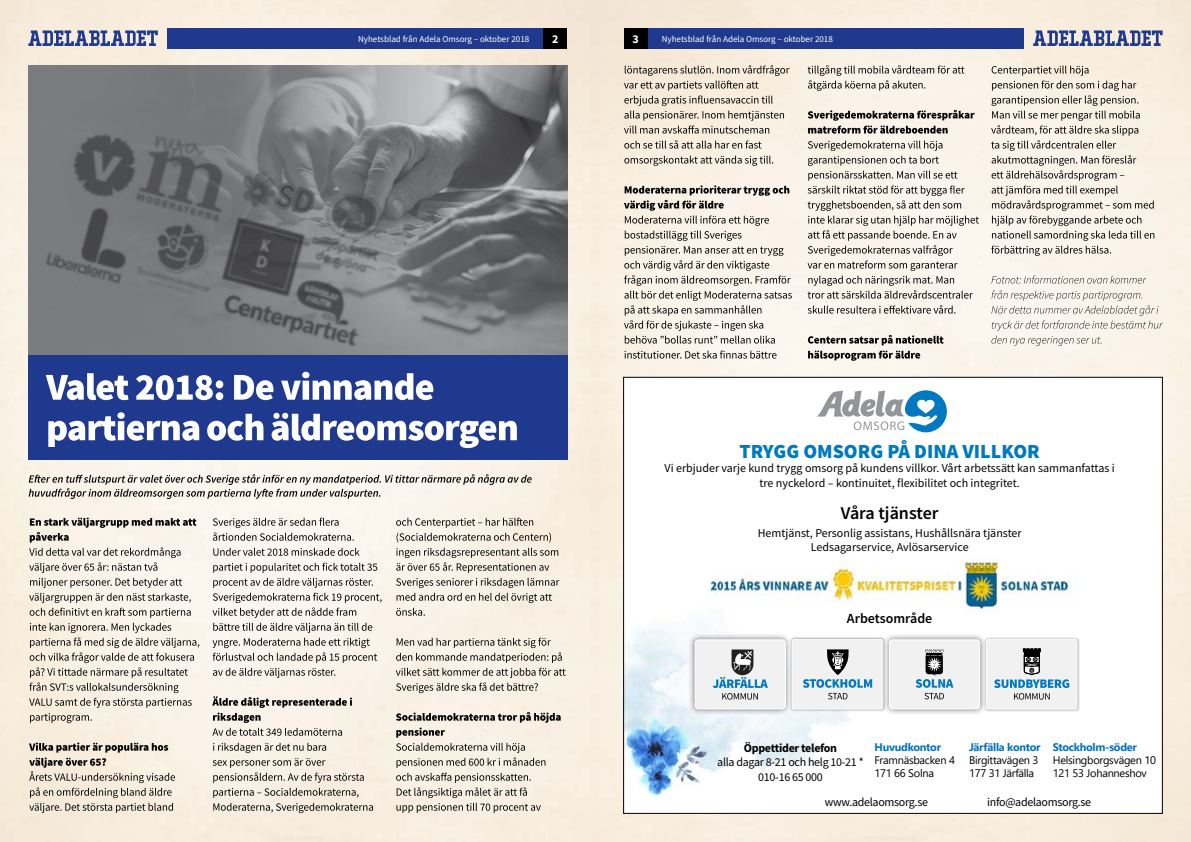
<style>
.page{position:relative;width:1191px;height:842px;background:#fff}
.page>*{position:absolute;margin:0;border:0;box-sizing:border-box;transform-origin:0 0}
.t1{font:900 20px "Source Sans Pro";color:#0079c1}
.t2{font:600 18px "Source Sans Pro";color:#000}
.t3{font:600 14px "Source Sans Pro";color:#000}
.t4{font:12px/14.4px "Source Sans Pro";color:#000;text-align:center}
.t5{font:12px/14.4px "Source Sans Pro";letter-spacing:-.025em;color:#000;text-align:center}
.t6{font:700 12px "Source Sans Pro";letter-spacing:-.025em;color:#000}
.t7{font:700 12px "Source Sans Pro";color:#fff}
.t8{font:11px/13.2px "Segoe UI";letter-spacing:-.025em;color:#000}
.t9{font:700 11px "Segoe UI";letter-spacing:-.025em;color:#0072bc}
.t10{font:9px "Source Sans Pro";color:#fff}
</style>
<div class="page">
<img style="left:0;top:0;width:1191px;height:842px">
<div style="left:167px;top:28px;width:400px;height:21px;background:#1e398d"></div>
<div style="left:624px;top:28px;width:399px;height:21px;background:#1e398d"></div>
<svg style="left:28px;top:30px;width:130px;height:16px;background:#858db2"></svg>
<svg style="left:1033px;top:30px;width:129px;height:16px;background:#848db2"></svg>
<div style="left:543px;top:28px;width:24px;height:21px;background:#000"></div>
<div style="left:624px;top:28px;width:23px;height:21px;background:#000"></div>
<svg style="left:396px;top:712px;width:164px;height:101px;background:#d8d0c5"></svg>
<svg style="left:396px;top:638px;width:169px;height:55px;background:#d5cec4"></svg>
<svg style="left:396px;top:518px;width:163px;height:98px;background:#dcd4ca"></svg>
<svg style="left:213px;top:743px;width:160px;height:70px;background:#dad2c6"></svg>
<svg style="left:212px;top:696px;width:140px;height:40px;background:#cec7bf"></svg>
<svg style="left:212px;top:563px;width:170px;height:115px;background:#d9d4cc"></svg>
<svg style="left:213px;top:548px;width:147px;height:8px"></svg>
<svg style="left:213px;top:518px;width:141px;height:23px"></svg>
<svg style="left:29px;top:742px;width:146px;height:71px;background:#cec4b7"></svg>
<svg style="left:29px;top:517px;width:170px;height:206px;background:#dad3c9"></svg>
<svg style="left:991px;top:290px;width:171px;height:56px;background:#e8e3da"></svg>
<svg style="left:991px;top:275px;width:155px;height:9px"></svg>
<svg style="left:991px;top:66px;width:163px;height:190px;background:#dbd4cb"></svg>
<svg style="left:808px;top:351px;width:112px;height:10px"></svg>
<svg style="left:808px;top:335px;width:135px;height:10px"></svg>
<svg style="left:807px;top:305px;width:148px;height:9px"></svg>
<svg style="left:807px;top:141px;width:172px;height:158px;background:#dbd5cd"></svg>
<svg style="left:808px;top:110px;width:166px;height:24px;background:#b3ada6"></svg>
<svg style="left:807px;top:65px;width:157px;height:26px;background:#d5cec6"></svg>
<svg style="left:624px;top:350px;width:152px;height:9px"></svg>
<svg style="left:624px;top:185px;width:168px;height:159px;background:#d4cdc5"></svg>
<svg style="left:624px;top:156px;width:149px;height:10px"></svg>
<svg style="left:624px;top:140px;width:137px;height:9px"></svg>
<svg style="left:624px;top:65px;width:165px;height:69px;background:#d5cbbe"></svg>
<div style="left:623px;top:377px;width:539px;height:436px;background:#fff"></div>
<img style="left:625px;top:624px;width:455px;height:173px">
<img style="left:28px;top:65px;width:539px;height:290px">
<svg style="left:29px;top:474px;width:502px;height:25px;background:#d1ccc4"></svg>
<div style="left:28px;top:355px;width:539px;height:104px;background:#1e398d"></div>
<svg style="left:48px;top:412px;width:469px;height:36px"></svg>
<svg style="left:46px;top:372px;width:387px;height:28px"></svg>
<svg style="left:817px;top:390px;width:130px;height:42px"></svg>
<img style="left:710px;top:557px;width:365px;height:55px">
<div style="left:882px;top:633px;width:104px;height:83px;background:#000;opacity:.53"></div>
<div style="left:889px;top:640px;width:90px;height:69px;background:#f1f1f2;border-radius:3px"></div>
<div style="left:889px;top:639px;width:91px;height:70px;border:1px solid #fff;border-radius:3px"></div>
<svg style="left:915px;top:650px;width:38px;height:49px"></svg>
<div style="left:984px;top:637px;width:95px;height:74px;background:#dbdbdb"></div>
<div style="left:986px;top:640px;width:91px;height:69px;background:#f1f1f2;border-radius:2px"></div>
<div style="left:986px;top:639px;width:91px;height:70px;border:1px solid #fff;border-radius:2px"></div>
<svg style="left:994px;top:649px;width:75px;height:51px"></svg>
<div style="left:789px;top:637px;width:96px;height:75px;background:#000;opacity:.53"></div>
<div style="left:792px;top:640px;width:90px;height:69px;background:#f1f1f2;border-radius:2px"></div>
<div style="left:791px;top:639px;width:92px;height:70px;border:1px solid #fff;border-radius:2px"></div>
<svg style="left:803px;top:649px;width:69px;height:50px"></svg>
<div style="left:688px;top:633px;width:104px;height:83px;background:#000;opacity:.53"></div>
<div style="left:695px;top:640px;width:90px;height:69px;background:#f1f1f2;border-radius:3px"></div>
<div style="left:694px;top:639px;width:92px;height:70px;border:1px solid #fff;border-radius:3px"></div>
<svg style="left:712px;top:649px;width:56px;height:51px"></svg>
<p class="t10" style="left:358px;top:33px;width:173px">Nyhetsblad från Adela Omsorg – oktober 2018</p>
<p class="t7" style="left:552px;top:31px;width:8px">2</p>
<p class="t7" style="left:632px;top:31px;width:8px">3</p>
<p class="t10" style="left:661px;top:33px;width:173px">Nyhetsblad från Adela Omsorg – oktober 2018</p>
<h1 class="t1" style="left:739px;top:437px;width:302px">TRYGG OMSORG PÅ DINA VILLKOR</h1>
<p class="t4" style="left:664px;top:461px;width:452px">Vi erbjuder varje kund trygg omsorg på kundens villkor. Vårt arbetssätt kan sammanfattas i tre nyckelord – kontinuitet, flexibilitet och integritet.</p>
<h2 class="t2" style="left:841px;top:501px;width:99px">Våra tjänster</h2>
<p class="t4" style="left:757px;top:526px;width:265px">Hemtjänst, Personlig assistans, Hushållsnära tjänster<br>Ledsagarservice, Avlösarservice</p>
<p class="t3" style="left:847px;top:609px;width:87px">Arbetsområde</p>
<p class="t6" style="left:744px;top:740px;width:95px">Öppettider telefon</p>
<p class="t5" style="left:717px;top:755px;width:148px">alla dagar 8-21 och helg 10-21 *<br>010-16 65 000</p>
<p class="t9" style="left:874px;top:736px;width:68px">Huvudkontor</p>
<p class="t8" style="left:874px;top:752px;width:82px">Framnäsbacken 4<br>171 66 Solna</p>
<p class="t9" style="left:969px;top:736px;width:73px">Järfälla kontor</p>
<p class="t8" style="left:969px;top:752px;width:71px">Birgittavägen 3<br>177 31 Järfälla</p>
<p class="t9" style="left:1052px;top:736px;width:86px">Stockholm-söder</p>
<p class="t8" style="left:1052px;top:752px;width:105px">Helsingborgsvägen 10<br>121 53 Johanneshov</p>
<p class="t5" style="left:825px;top:794px;width:105px">www.adelaomsorg.se</p>
<p class="t5" style="left:987px;top:794px;width:105px">info@adelaomsorg.se</p>
</div>
